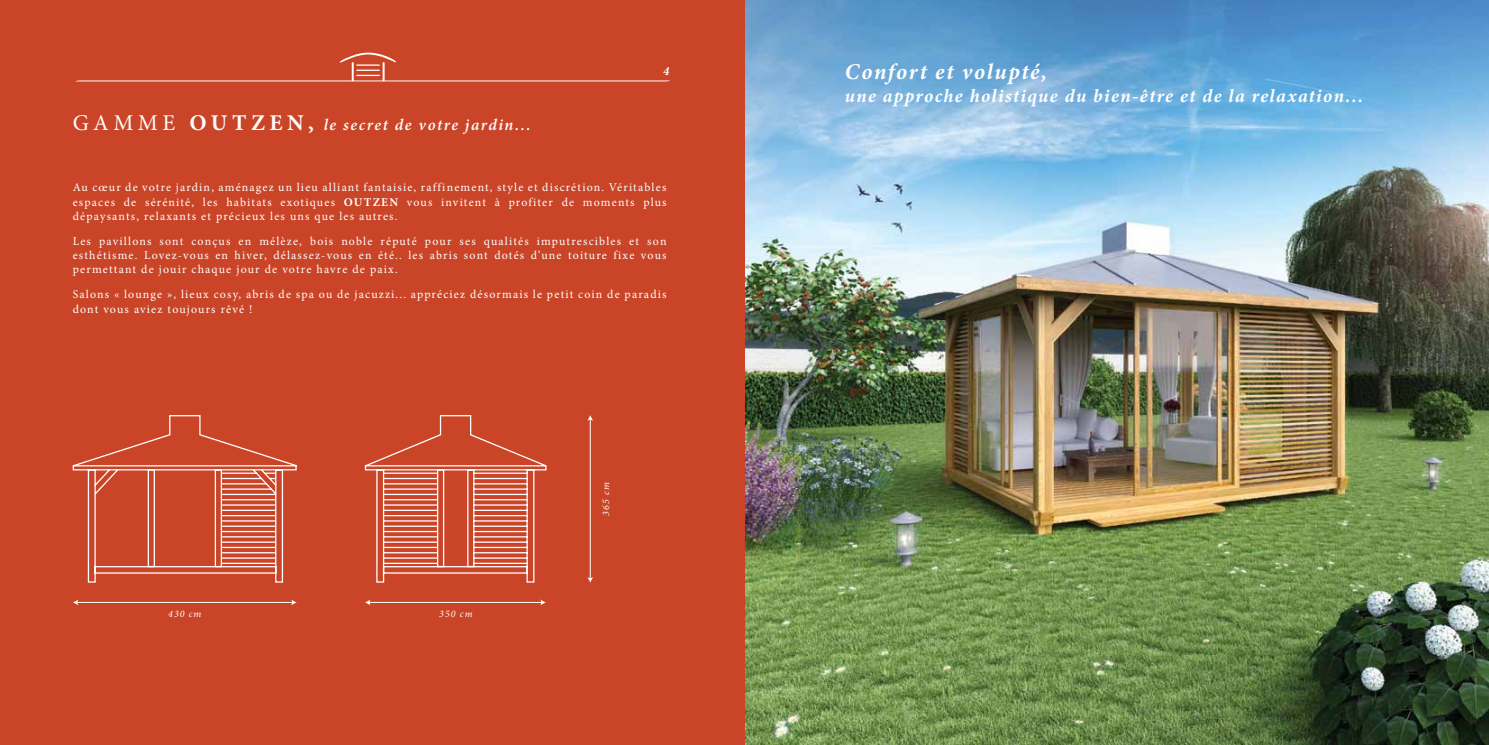
<style>
.page{position:relative;width:1489px;height:745px;background:#fff}
.page>*{position:absolute;margin:0;border:0;box-sizing:border-box;transform-origin:0 0}
.t1{font:italic 700 22.5px "Minion Pro";letter-spacing:.07em;color:#fff}
.t2{font:italic 700 18.75px "Minion Pro";letter-spacing:.07em;color:#fff}
.t3{font:italic 600 16.25px "Minion Pro";letter-spacing:.095em;color:#fff}
.t4{font:italic 700 12.5px "Minion Pro";color:#fff}
.t5{font:11.88px/14.2px "Minion Pro";letter-spacing:.1em;color:#fff;text-align:justify}
.t6{font:italic 10px "Minion Pro";letter-spacing:.1em;color:#fff}
.s1{font-weight:400;font-style:normal;font-size:22.5px}
.s2{font-weight:700;font-style:normal;font-size:22.5px}
.s3{font-weight:700}
</style>
<div class="page">
<img style="left:744px;top:0;width:744px;height:744px">
<div style="left:0;top:0;width:744px;height:744px;background:#ca4528"></div>
<svg style="left:77px;top:53px;width:593px;height:28px"></svg>
<svg style="left:72px;top:415px;width:475px;height:168px"></svg>
<hr style="left:77px;top:601px;width:216px;height:1px;background:#fff">
<svg style="left:73px;top:599px;width:5px;height:6px"></svg>
<svg style="left:291px;top:599px;width:6px;height:6px"></svg>
<hr style="left:369px;top:601px;width:173px;height:1px;background:#fff">
<svg style="left:365px;top:600px;width:5px;height:5px"></svg>
<svg style="left:540px;top:599px;width:6px;height:6px"></svg>
<hr style="left:590px;top:419px;width:1px;height:159px;background:#fff">
<svg style="left:587px;top:577px;width:6px;height:5px"></svg>
<svg style="left:587px;top:415px;width:6px;height:5px"></svg>
<h3 class="t3" style="left:73px;top:113px;width:459px"><span class="s1">GAMME</span> <span class="s2">OUTZEN,</span> le secret de votre jardin...</h3>
<p class="t4" style="left:663px;top:62px;width:8px">4</p>
<h1 class="t1" style="left:844px;top:56px;width:204px">Confort et volupté,</h1>
<h2 class="t2" style="left:844px;top:82px;width:519px">une approche holistique du bien-être et de la relaxation...</h2>
<p class="t5" style="left:73px;top:180px;width:595px">Au cœur de votre jardin, aménagez un lieu alliant fantaisie, raffinement, style et discrétion. Véritables espaces de sérénité, les habitats exotiques <span class="s3">OUTZEN</span> vous invitent à profiter de moments plus dépaysants, relaxants et précieux les uns que les autres.</p>
<p class="t5" style="left:73px;top:234px;width:595px">Les pavillons sont conçus en mélèze, bois noble réputé pour ses qualités imputrescibles et son esthétisme. Lovez-vous en hiver, délassez-vous en été.. les abris sont dotés d’une toiture fixe vous permettant de jouir chaque jour de votre havre de paix.</p>
<p class="t5" style="left:73px;top:287px;width:595px">Salons « lounge », lieux cosy, abris de spa ou de jacuzzi... appréciez désormais le petit coin de paradis dont vous aviez toujours rêvé !</p>
<p class="t6" style="left:168px;top:607px;width:35px">430 cm</p>
<p class="t6" style="left:439px;top:607px;width:35px">350 cm</p>
<p class="t6" style="left:599px;top:515px;width:35px;rotate:-90deg">365 cm</p>
</div>
